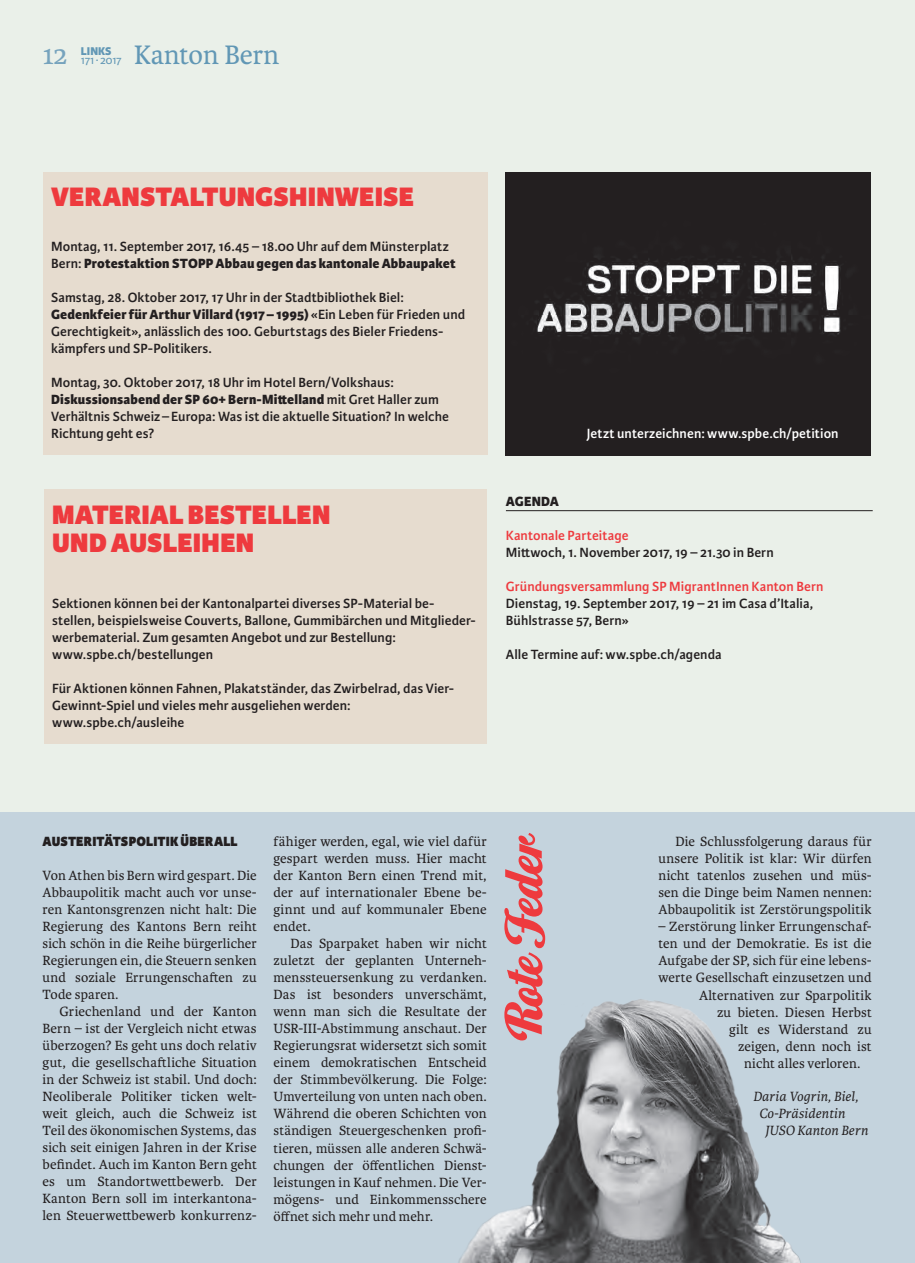
<style>
.page{position:relative;width:915px;height:1263px;background:#fff}
.page>*{position:absolute;margin:0;border:0;box-sizing:border-box;transform-origin:0 0}
.t1{font:54px "Home Run Script";color:#ee3a3e}
.t2{font:800 28.5px/28.5px "Karmina Sans";letter-spacing:.005em;color:#ee3a3e}
.t3{font:28.5px "Karmina";color:#6197b5}
.t4{font:28.5px "Karmina";color:#76a3bd}
.t5{font:14.25px/17px "Karmina";letter-spacing:.01em;color:#231f20;text-align:justify}
.t6{font:600 14.25px/17px "Karmina Sans";letter-spacing:.005em;color:#231f20}
.t7{font:600 14.25px "Karmina Sans";letter-spacing:.005em;color:#ee3a3e}
.t8{font:italic 14.25px "Karmina";letter-spacing:.01em;color:#231f20}
.t9{font:600 14.25px "Karmina Sans";letter-spacing:.01em;color:#fff}
.t10{font:800 14.25px "Karmina Sans";letter-spacing:.01em;color:#231f20}
.t11{font:800 14.25px "Karmina Sans";letter-spacing:.015em;color:#231f20}
.t12{font:12px "Karmina Sans";letter-spacing:-.02em;color:#6197b5}
.t13{font:800 12px "Karmina Sans";color:#6197b5}
.s1{font-weight:800}
</style>
<div class="page">
<div style="left:0;top:0;width:914px;height:1263px;background:#eaf0e9"></div>
<div style="left:0;top:812px;width:914px;height:451px;background:#c4d3dd"></div>
<hr style="left:505px;top:510px;width:367px;height:1px;background:#231f20">
<div style="left:43px;top:172px;width:444px;height:283px;background:#e6dccf"></div>
<div style="left:44px;top:489px;width:442px;height:255px;background:#e6dccf"></div>
<img style="left:458px;top:999px;width:342px;height:264px">
<img style="left:505px;top:172px;width:365px;height:283px">
<p class="t12" style="left:81px;top:53px;width:42px">171∙ 2017</p>
<h2 class="t3" style="left:134px;top:39px;width:147px">Kanton Bern</h2>
<h2 class="t4" style="left:43px;top:39px;width:27px">12</h2>
<p class="t13" style="left:81px;top:44px;width:32px">LINKS</p>
<h2 class="t2" style="left:51px;top:184px;width:364px">VERANSTALTUNGSHINWEISE</h2>
<p class="t6" style="left:51px;top:238px;width:406px">Montag, 11. September 2017, 16.45 – 18.00 Uhr auf dem Münsterplatz<br>Bern: <span class="s1">Protestaktion STOPP Abbau gegen das kantonale Abbaupaket</span></p>
<p class="t6" style="left:51px;top:289px;width:415px">Samstag, 28. Oktober 2017, 17 Uhr in der Stadtbibliothek Biel:<br><span class="s1">Gedenkfeier für Arthur Villard (1917 – 1995)</span> «Ein Leben für Frieden und Gerechtigkeit», anlässlich des 100. Geburtstags des Bieler Friedens&shy;kämpfers und SP-Politikers.</p>
<p class="t6" style="left:51px;top:374px;width:399px">Montag, 30. Oktober 2017, 18 Uhr im Hotel Bern/Volkshaus:<br><span class="s1">Diskussionsabend der SP 60+ Bern-Mittelland</span> mit Gret Haller zum Verhältnis Schweiz – Europa: Was ist die aktuelle Situation? In welche Richtung geht es?</p>
<h2 class="t2" style="left:52px;top:501px;width:280px">MATERIAL BESTELLEN<br>UND AUSLEIHEN</h2>
<p class="t6" style="left:52px;top:595px;width:424px">Sektionen können bei der Kantonalpartei diverses SP-Material be&shy;stellen, beispielsweise Couverts, Ballone, Gummibärchen und Mitglieder&shy;werbematerial. Zum gesamten Angebot und zur Bestellung: www.spbe.ch/bestellungen</p>
<p class="t6" style="left:52px;top:680px;width:403px">Für Aktionen können Fahnen, Plakatständer, das Zwirbelrad, das Vier-<br>Gewinnt-Spiel und vieles mehr ausgeliehen werden: www.spbe.ch/ausleihe</p>
<p class="t9" style="left:586px;top:425px;width:253px">Jetzt unterzeichnen: www.spbe.ch/petition</p>
<p class="t11" style="left:505px;top:493px;width:55px">AGENDA</p>
<p class="t7" style="left:505px;top:527px;width:124px">Kantonale Parteitage</p>
<p class="t6" style="left:505px;top:544px;width:269px">Mittwoch, 1. November 2017, 19 – 21.30 in Bern</p>
<p class="t7" style="left:505px;top:578px;width:319px">Gründungsversammlung SP MigrantInnen Kanton Bern</p>
<p class="t6" style="left:505px;top:595px;width:309px">Dienstag, 19. September 2017, 19 – 21 im Casa d’Italia,<br>Bühlstrasse 57, Bern»</p>
<p class="t6" style="left:505px;top:646px;width:217px">Alle Termine auf: ww.spbe.ch/agenda</p>
<p class="t10" style="left:43px;top:833px;width:197px">AUSTERITÄTSPOLITIK ÜBERALL</p>
<p class="t5" style="left:43px;top:867px;width:216px">Von Athen bis Bern wird gespart. Die Abbaupolitik macht auch vor unse&shy;ren Kantonsgrenzen nicht halt: Die Regierung des Kantons Bern reiht sich schön in die Reihe bürgerlicher Regierungen ein, die Steuern senken und soziale Errungenschaften zu Tode sparen.</p>
<p class="t5" style="left:43px;top:1003px;width:216px;text-indent:17px">Griechenland und der Kanton Bern – ist der Vergleich nicht etwas überzogen? Es geht uns doch relativ gut, die gesellschaftliche Situation in der Schweiz ist stabil. Und doch:<br>Neoliberale Politiker ticken welt&shy;weit gleich, auch die Schweiz ist Teil des ökonomischen Systems, das sich seit einigen Jahren in der Krise befindet. Auch im Kanton Bern geht es um Standortwettbewerb. Der Kanton Bern soll im interkantona&shy;len Steuerwettbewerb konkurrenz-</p>
<p class="t5" style="left:273px;top:833px;width:215px">fähiger werden, egal, wie viel dafür gespart werden muss. Hier macht der Kanton Bern einen Trend mit, der auf internationaler Ebene be&shy;ginnt und auf kommunaler Ebene endet.</p>
<p class="t5" style="left:273px;top:935px;width:215px;text-indent:17px">Das Sparpaket haben wir nicht zuletzt der geplanten Unterneh&shy;menssteuersenkung zu verdanken.<br>Das ist besonders unverschämt, wenn man sich die Resultate der USR-III-Abstimmung anschaut. Der Regierungsrat widersetzt sich somit einem demokratischen Entscheid der Stimmbevölkerung. Die Folge:<br>Umverteilung von unten nach oben.<br>Während die oberen Schichten von ständigen Steuergeschenken profi&shy;tieren, müssen alle anderen Schwä&shy;chungen der öffentlichen Dienst&shy;leistungen in Kauf nehmen. Die Ver&shy;mögens- und Einkommensschere öffnet sich mehr und mehr.</p>
<h1 class="t1" style="left:491px;top:1037px;width:210px;rotate:-90deg">Rote Feder</h1>
<p class="t5" style="left:658px;top:833px;width:215px;text-indent:17px">Die Schlussfolgerung daraus für unsere Politik ist klar: Wir dürfen nicht tatenlos zusehen und müs&shy;sen die Dinge beim Namen nennen:<br>Abbaupolitik ist Zerstörungspolitik</p>
<p class="t5" style="left:658px;top:918px;width:214px">– Zerstörung linker Errungenschaf-</p>
<p class="t5" style="left:658px;top:935px;width:215px">ten und der Demokratie. Es ist die</p>
<p class="t5" style="left:658px;top:952px;width:214px">Aufgabe der SP, sich für eine lebens-</p>
<p class="t5" style="left:658px;top:969px;width:215px">werte Gesellschaft einzusetzen und</p>
<p class="t5" style="left:698px;top:986px;width:174px">Alternativen zur Sparpolitik</p>
<p class="t5" style="left:716px;top:1003px;width:156px">zu bieten. Diesen Herbst</p>
<p class="t5" style="left:728px;top:1021px;width:144px">gilt es Widerstand zu</p>
<p class="t5" style="left:737px;top:1038px;width:135px">zeigen, denn noch ist</p>
<p class="t5" style="left:743px;top:1055px;width:118px">nicht alles verloren.</p>
<p class="t8" style="left:752px;top:1089px;width:107px">Daria Vogrin, Biel,</p>
<p class="t8" style="left:758px;top:1106px;width:87px">Co-Präsidentin</p>
<p class="t8" style="left:764px;top:1123px;width:104px">JUSO Kanton Bern</p>
</div>
